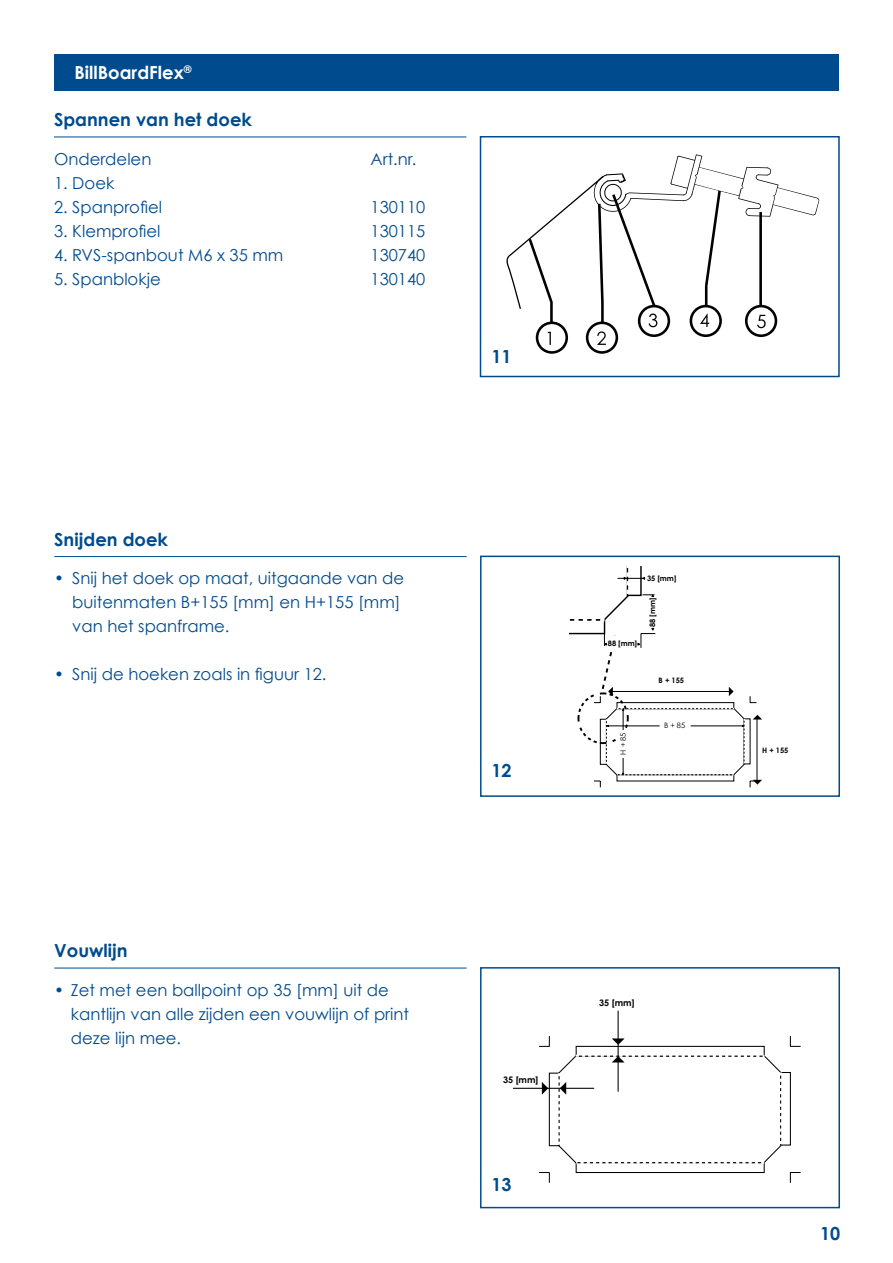
<style>
.page{position:relative;width:893px;height:1263px;background:#fff}
.page>*{position:absolute;margin:0;border:0;box-sizing:border-box;transform-origin:0 0}
.t1{font:700 18px "Century Gothic";color:#004b8d}
.t2{font:700 18px "Century Gothic";color:#fff}
.t3{font:16.5px/24px "Century Gothic";color:#004b8d}
.t4{font:700 9px "Century Gothic";color:#000}
.t5{font:700 7.5px "Century Gothic";color:#000}
.t6{font:7.5px "Century Gothic";color:#000}
</style>
<div class="page">
<div style="left:54px;top:54px;width:785px;height:36px;background:#004b8d"></div>
<hr style="left:54px;top:137px;width:412px;height:1px;background:#004b8d">
<hr style="left:54px;top:968px;width:413px;height:1px;background:#004b8d">
<hr style="left:54px;top:556px;width:413px;height:1px;background:#004b8d">
<svg style="left:506px;top:154px;width:313px;height:200px"></svg>
<div style="left:480px;top:136px;width:360px;height:241px;border:2px solid #004b8d"></div>
<div style="left:480px;top:967px;width:360px;height:241px;border:2px solid #004b8d"></div>
<div style="left:576px;top:1046px;width:189px;height:10px;background:#fff;border:1px solid #000"></div>
<div style="left:576px;top:1162px;width:189px;height:11px;background:#fff;border:1px solid #000"></div>
<div style="left:780px;top:1072px;width:11px;height:73px;background:#fff;border:1px solid #000"></div>
<div style="left:549px;top:1072px;width:11px;height:74px;background:#fff;border:1px solid #000"></div>
<svg style="left:790px;top:1036px;width:11px;height:11px"></svg>
<svg style="left:790px;top:1172px;width:11px;height:11px"></svg>
<svg style="left:539px;top:1172px;width:11px;height:11px"></svg>
<svg style="left:539px;top:1036px;width:11px;height:11px"></svg>
<div style="left:480px;top:556px;width:360px;height:241px;border:2px solid #004b8d"></div>
<hr style="left:618px;top:1011px;width:1px;height:80px;background:#000101">
<svg style="left:612px;top:1038px;width:13px;height:7px"></svg>
<hr style="left:513px;top:1088px;width:81px;height:1px;background:#000101">
<svg style="left:542px;top:1082px;width:6px;height:13px"></svg>
<svg style="left:558px;top:1055px;width:224px;height:109px"></svg>
<svg style="left:569px;top:567px;width:193px;height:220px"></svg>
<p class="t2" style="left:74px;top:61px;width:119px">BillBoardFlex<sup>®</sup></p>
<p class="t1" style="left:54px;top:108px;width:200px">Spannen van het doek</p>
<p class="t3" style="left:54px;top:147px;width:99px">Onderdelen</p>
<p class="t3" style="left:371px;top:147px;width:47px">Art.nr.</p>
<p class="t3" style="left:54px;top:171px;width:62px">1. Doek</p>
<p class="t3" style="left:54px;top:195px;width:110px">2. Spanprofiel</p>
<p class="t3" style="left:371px;top:195px;width:56px">130110</p>
<p class="t3" style="left:54px;top:219px;width:108px">3. Klemprofiel</p>
<p class="t3" style="left:371px;top:219px;width:56px">130115</p>
<p class="t3" style="left:54px;top:243px;width:231px">4. RVS-spanbout M6 x 35 mm</p>
<p class="t3" style="left:371px;top:243px;width:56px">130740</p>
<p class="t3" style="left:54px;top:267px;width:108px">5. Spanblokje</p>
<p class="t3" style="left:371px;top:267px;width:56px">130140</p>
<p class="t1" style="left:54px;top:528px;width:115px">Snijden doek</p>
<p class="t3" style="left:72px;top:566px;width:333px;text-indent:-18px">• Snij het doek op maat, uitgaande van de buitenmaten B+155 [mm] en H+155 [mm] van het spanframe.</p>
<p class="t3" style="left:54px;top:662px;width:274px">• Snij de hoeken zoals in figuur 12.</p>
<p class="t1" style="left:54px;top:939px;width:75px">Vouwlijn</p>
<p class="t3" style="left:71px;top:978px;width:340px;text-indent:-16px">• Zet met een ballpoint op 35 [mm] uit de kantlijn van alle zijden een vouwlijn of print deze lijn mee.</p>
<p class="t1" style="left:491px;top:345px;width:22px">11</p>
<p class="t1" style="left:491px;top:759px;width:22px">12</p>
<p class="t5" style="left:608px;top:639px;width:31px">88 [mm]</p>
<p class="t5" style="left:647px;top:574px;width:31px">35 [mm]</p>
<p class="t5" style="left:648px;top:627px;width:31px;rotate:-90deg">88 [mm]</p>
<p class="t5" style="left:659px;top:676px;width:27px">B + 155</p>
<p class="t6" style="left:619px;top:754px;width:24px;rotate:-90deg">H + 85</p>
<p class="t6" style="left:664px;top:720px;width:23px">B + 85</p>
<p class="t4" style="left:503px;top:1074px;width:37px">35 [mm]</p>
<p class="t1" style="left:491px;top:1173px;width:22px">13</p>
<p class="t4" style="left:599px;top:997px;width:37px">35 [mm]</p>
<p class="t5" style="left:762px;top:746px;width:28px">H + 155</p>
<p class="t1" style="left:820px;top:1222px;width:22px">10</p>
</div>
